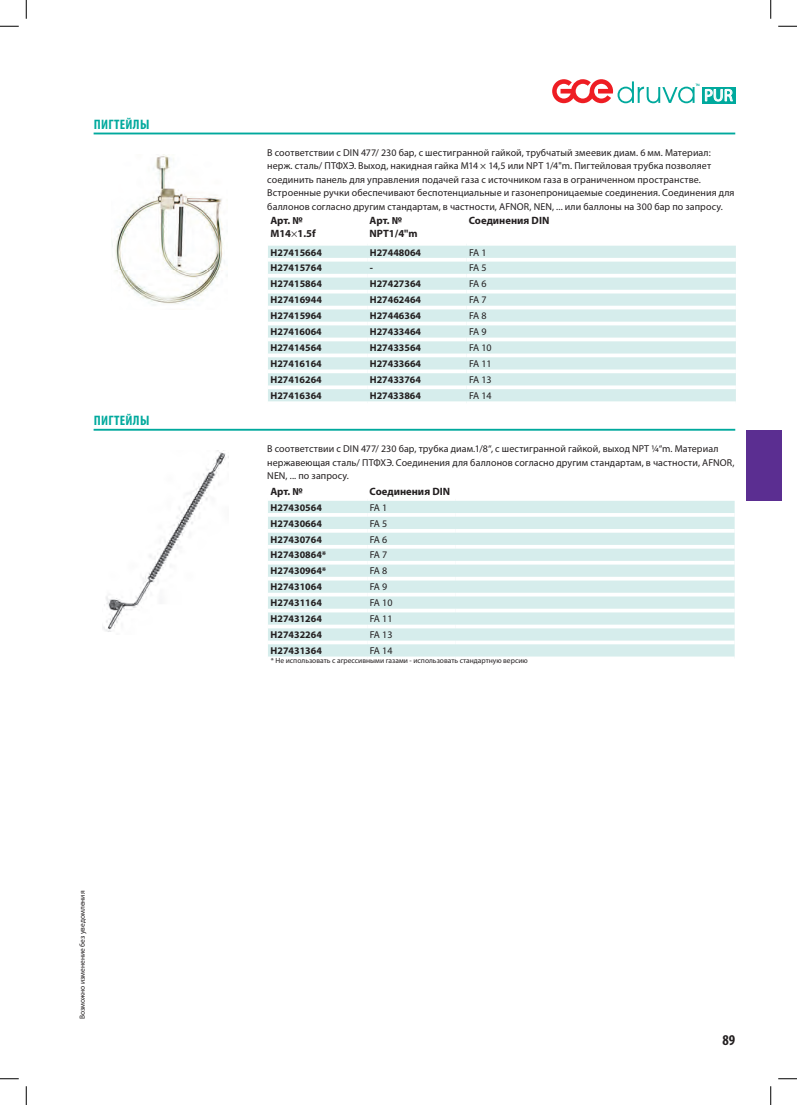
<style>
.page{position:relative;width:797px;height:1105px;background:#fff}
.page>*{position:absolute;margin:0;border:0;box-sizing:border-box;transform-origin:0 0}
.t1{font:17px "Myriad Pro";color:#fff}
.t2{font:700 condensed 15px "Myriad Pro";color:#231f20}
.t3{font:700 condensed 13.75px "Myriad Pro";letter-spacing:.02em;color:#00a99d}
.t4{font:700 10.62px/12.8px "Myriad Pro";color:#231f20}
.t5{font:10px/13.5px "Myriad Pro";letter-spacing:.01em;color:#231f20}
.t6{font:700 10px "Myriad Pro";color:#231f20}
.t7{font:7.5px "Myriad Pro";color:#231f20}
.s1{font-weight:400;font-stretch:condensed}
</style>
<div class="page">
<div style="left:746px;top:430px;width:35px;height:71px;background:#5b2e91"></div>
<div style="left:702px;top:87px;width:33px;height:16px;background:#00a99d"></div>
<svg style="left:552px;top:79px;width:181px;height:24px"></svg>
<hr style="left:94px;top:133px;width:641px;height:1px;background:#00a99d">
<hr style="left:94px;top:429px;width:641px;height:2px;background:#00a99d">
<svg style="left:268px;top:246px;width:468px;height:155px;fill:#d6edec"></svg>
<svg style="left:268px;top:258px;width:99px;height:4px"></svg>
<svg style="left:367px;top:258px;width:99px;height:4px"></svg>
<svg style="left:466px;top:258px;width:270px;height:4px"></svg>
<svg style="left:268px;top:274px;width:99px;height:4px"></svg>
<svg style="left:367px;top:274px;width:99px;height:4px"></svg>
<svg style="left:466px;top:274px;width:270px;height:4px"></svg>
<hr style="left:268px;top:290px;width:99px;height:3px;background:#fff">
<hr style="left:367px;top:290px;width:99px;height:3px;background:#fff">
<hr style="left:466px;top:290px;width:270px;height:3px;background:#fff">
<hr style="left:268px;top:306px;width:99px;height:3px;background:#fff">
<hr style="left:367px;top:306px;width:99px;height:3px;background:#fff">
<hr style="left:466px;top:306px;width:270px;height:3px;background:#fff">
<hr style="left:268px;top:322px;width:99px;height:3px;background:#fff">
<hr style="left:367px;top:322px;width:99px;height:3px;background:#fff">
<hr style="left:466px;top:322px;width:270px;height:3px;background:#fff">
<hr style="left:268px;top:338px;width:99px;height:3px;background:#fff">
<hr style="left:367px;top:338px;width:99px;height:3px;background:#fff">
<hr style="left:466px;top:338px;width:270px;height:3px;background:#fff">
<hr style="left:268px;top:354px;width:99px;height:3px;background:#fff">
<hr style="left:367px;top:354px;width:99px;height:3px;background:#fff">
<hr style="left:466px;top:354px;width:270px;height:3px;background:#fff">
<svg style="left:268px;top:369px;width:99px;height:4px"></svg>
<svg style="left:367px;top:369px;width:99px;height:4px"></svg>
<svg style="left:466px;top:369px;width:270px;height:4px"></svg>
<svg style="left:268px;top:385px;width:99px;height:4px"></svg>
<svg style="left:367px;top:385px;width:99px;height:4px"></svg>
<svg style="left:466px;top:385px;width:270px;height:4px"></svg>
<svg style="left:268px;top:245px;width:99px;height:1px"></svg>
<svg style="left:367px;top:245px;width:99px;height:1px"></svg>
<svg style="left:466px;top:244px;width:270px;height:2px"></svg>
<svg style="left:268px;top:401px;width:99px;height:1px"></svg>
<svg style="left:367px;top:401px;width:99px;height:1px"></svg>
<svg style="left:466px;top:401px;width:270px;height:2px"></svg>
<svg style="left:268px;top:501px;width:466px;height:155px;fill:#d6edec"></svg>
<hr style="left:268px;top:513px;width:99px;height:4px;background:#fff">
<hr style="left:367px;top:513px;width:88px;height:4px;background:#fff">
<hr style="left:455px;top:513px;width:279px;height:4px;background:#fff">
<hr style="left:268px;top:529px;width:99px;height:4px;background:#fff">
<hr style="left:367px;top:529px;width:88px;height:4px;background:#fff">
<hr style="left:455px;top:529px;width:279px;height:4px;background:#fff">
<svg style="left:268px;top:545px;width:99px;height:4px"></svg>
<svg style="left:367px;top:545px;width:88px;height:4px"></svg>
<svg style="left:455px;top:545px;width:279px;height:4px"></svg>
<svg style="left:268px;top:561px;width:99px;height:4px"></svg>
<svg style="left:367px;top:561px;width:88px;height:4px"></svg>
<svg style="left:455px;top:561px;width:279px;height:4px"></svg>
<hr style="left:268px;top:577px;width:99px;height:3px;background:#fff">
<hr style="left:367px;top:577px;width:88px;height:3px;background:#fff">
<hr style="left:455px;top:577px;width:279px;height:3px;background:#fff">
<hr style="left:268px;top:593px;width:99px;height:3px;background:#fff">
<hr style="left:367px;top:593px;width:88px;height:3px;background:#fff">
<hr style="left:455px;top:593px;width:279px;height:3px;background:#fff">
<hr style="left:268px;top:609px;width:99px;height:3px;background:#fff">
<hr style="left:367px;top:609px;width:88px;height:3px;background:#fff">
<hr style="left:455px;top:609px;width:279px;height:3px;background:#fff">
<hr style="left:268px;top:625px;width:99px;height:3px;background:#fff">
<hr style="left:367px;top:625px;width:88px;height:3px;background:#fff">
<hr style="left:455px;top:625px;width:279px;height:3px;background:#fff">
<hr style="left:268px;top:641px;width:99px;height:3px;background:#fff">
<hr style="left:367px;top:641px;width:88px;height:3px;background:#fff">
<hr style="left:455px;top:641px;width:279px;height:3px;background:#fff">
<svg style="left:268px;top:656px;width:99px;height:1px"></svg>
<svg style="left:367px;top:656px;width:88px;height:1px"></svg>
<svg style="left:455px;top:656px;width:279px;height:1px"></svg>
<img style="left:112px;top:155px;width:113px;height:150px">
<img style="left:102px;top:452px;width:124px;height:180px">
<svg style="left:0;top:25px;width:19px;height:2px"></svg>
<svg style="left:778px;top:25px;width:19px;height:2px"></svg>
<svg style="left:0;top:1078px;width:19px;height:1px"></svg>
<svg style="left:778px;top:1078px;width:19px;height:1px"></svg>
<svg style="left:25px;top:0;width:2px;height:19px"></svg>
<svg style="left:25px;top:1086px;width:2px;height:19px"></svg>
<svg style="left:770px;top:0;width:1px;height:19px"></svg>
<svg style="left:770px;top:1086px;width:1px;height:19px"></svg>
<h3 class="t3" style="left:94px;top:116px;width:57px">ПИГТЕЙЛЫ</h3>
<h3 class="t3" style="left:94px;top:412px;width:57px">ПИГТЕЙЛЫ</h3>
<p class="t7" style="left:78px;top:1019px;width:130px;rotate:-90deg">Возможно изменение без уведомления</p>
<h1 class="t1" style="left:704px;top:85px;width:30px">PUR</h1>
<p class="t5" style="left:267px;top:146px;width:469px">В соответствии с DIN 477/ 230 бар, с шестигранной гайкой, трубчатый змеевик диам. 6 мм. Материал: нерж. сталь/ ПТФХЭ. Выход, накидная гайка M14 × 14,5 или NPT 1/4"m. Пигтейловая трубка позволяет соединить панель для управления подачей газа с источником газа в ограниченном пространстве.<br>Встроенные ручки обеспечивают беспотенциальные и газонепроницаемые соединения. Соединения для баллонов согласно другим стандартам, в частности, AFNOR, NEN, ... или баллоны на 300 бар по запросу.</p>
<p class="t4" style="left:270px;top:214px;width:47px">Арт. №<br>M14<span class="s1">×</span>1.5f</p>
<p class="t4" style="left:369px;top:214px;width:49px">Арт. №<br>NPT1/4"m</p>
<p class="t4" style="left:469px;top:214px;width:82px">Соединения DIN</p>
<p class="t6" style="left:270px;top:246px;width:53px">H27415664</p>
<p class="t6" style="left:370px;top:246px;width:53px">H27448064</p>
<p class="t5" style="left:469px;top:245px;width:19px">FA 1</p>
<p class="t6" style="left:270px;top:262px;width:53px">H27415764</p>
<p class="t6" style="left:370px;top:262px;width:5px">-</p>
<p class="t5" style="left:469px;top:261px;width:19px">FA 5</p>
<p class="t6" style="left:270px;top:277px;width:53px">H27415864</p>
<p class="t6" style="left:370px;top:277px;width:53px">H27427364</p>
<p class="t5" style="left:469px;top:277px;width:19px">FA 6</p>
<p class="t6" style="left:270px;top:293px;width:53px">H27416944</p>
<p class="t6" style="left:370px;top:293px;width:53px">H27462464</p>
<p class="t5" style="left:469px;top:293px;width:19px">FA 7</p>
<p class="t6" style="left:270px;top:309px;width:53px">H27415964</p>
<p class="t6" style="left:370px;top:309px;width:53px">H27446364</p>
<p class="t5" style="left:469px;top:309px;width:19px">FA 8</p>
<p class="t6" style="left:270px;top:325px;width:53px">H27416064</p>
<p class="t6" style="left:370px;top:325px;width:53px">H27433464</p>
<p class="t5" style="left:469px;top:325px;width:19px">FA 9</p>
<p class="t6" style="left:270px;top:341px;width:53px">H27414564</p>
<p class="t6" style="left:370px;top:341px;width:53px">H27433564</p>
<p class="t5" style="left:469px;top:341px;width:24px">FA 10</p>
<p class="t6" style="left:270px;top:357px;width:53px">H27416164</p>
<p class="t6" style="left:370px;top:357px;width:53px">H27433664</p>
<p class="t5" style="left:469px;top:357px;width:24px">FA 11</p>
<p class="t6" style="left:270px;top:373px;width:53px">H27416264</p>
<p class="t6" style="left:370px;top:373px;width:53px">H27433764</p>
<p class="t5" style="left:469px;top:373px;width:24px">FA 13</p>
<p class="t6" style="left:270px;top:389px;width:53px">H27416364</p>
<p class="t6" style="left:370px;top:389px;width:53px">H27433864</p>
<p class="t5" style="left:469px;top:389px;width:24px">FA 14</p>
<p class="t5" style="left:267px;top:442px;width:469px">В соответствии с DIN 477/ 230 бар, трубка диам.1/8“, с шестигранной гайкой, выход NPT ¼“m. Материал нержавеющая сталь/ ПТФХЭ. Соединения для баллонов согласно другим стандартам, в частности, AFNOR,<br>NEN, ... по запросу.</p>
<p class="t4" style="left:270px;top:485px;width:34px">Арт. №</p>
<p class="t4" style="left:369px;top:485px;width:82px">Соединения DIN</p>
<p class="t6" style="left:270px;top:501px;width:53px">H27430564</p>
<p class="t5" style="left:370px;top:500px;width:19px">FA 1</p>
<p class="t6" style="left:270px;top:517px;width:53px">H27430664</p>
<p class="t5" style="left:370px;top:516px;width:19px">FA 5</p>
<p class="t6" style="left:270px;top:533px;width:53px">H27430764</p>
<p class="t5" style="left:370px;top:532px;width:19px">FA 6</p>
<p class="t6" style="left:270px;top:549px;width:57px">H27430864*</p>
<p class="t5" style="left:370px;top:548px;width:19px">FA 7</p>
<p class="t6" style="left:270px;top:564px;width:57px">H27430964*</p>
<p class="t5" style="left:370px;top:564px;width:19px">FA 8</p>
<p class="t6" style="left:270px;top:580px;width:53px">H27431064</p>
<p class="t5" style="left:370px;top:580px;width:19px">FA 9</p>
<p class="t6" style="left:270px;top:596px;width:53px">H27431164</p>
<p class="t5" style="left:370px;top:596px;width:24px">FA 10</p>
<p class="t6" style="left:270px;top:612px;width:53px">H27431264</p>
<p class="t5" style="left:370px;top:612px;width:24px">FA 11</p>
<p class="t6" style="left:270px;top:628px;width:53px">H27432264</p>
<p class="t5" style="left:370px;top:628px;width:24px">FA 13</p>
<p class="t6" style="left:270px;top:644px;width:53px">H27431364</p>
<p class="t5" style="left:370px;top:644px;width:24px">FA 14</p>
<p class="t7" style="left:271px;top:656px;width:258px">* Не использовать с агрессивными газами - использовать стандартную версию</p>
<h2 class="t2" style="left:722px;top:1030px;width:14px">89</h2>
</div>
